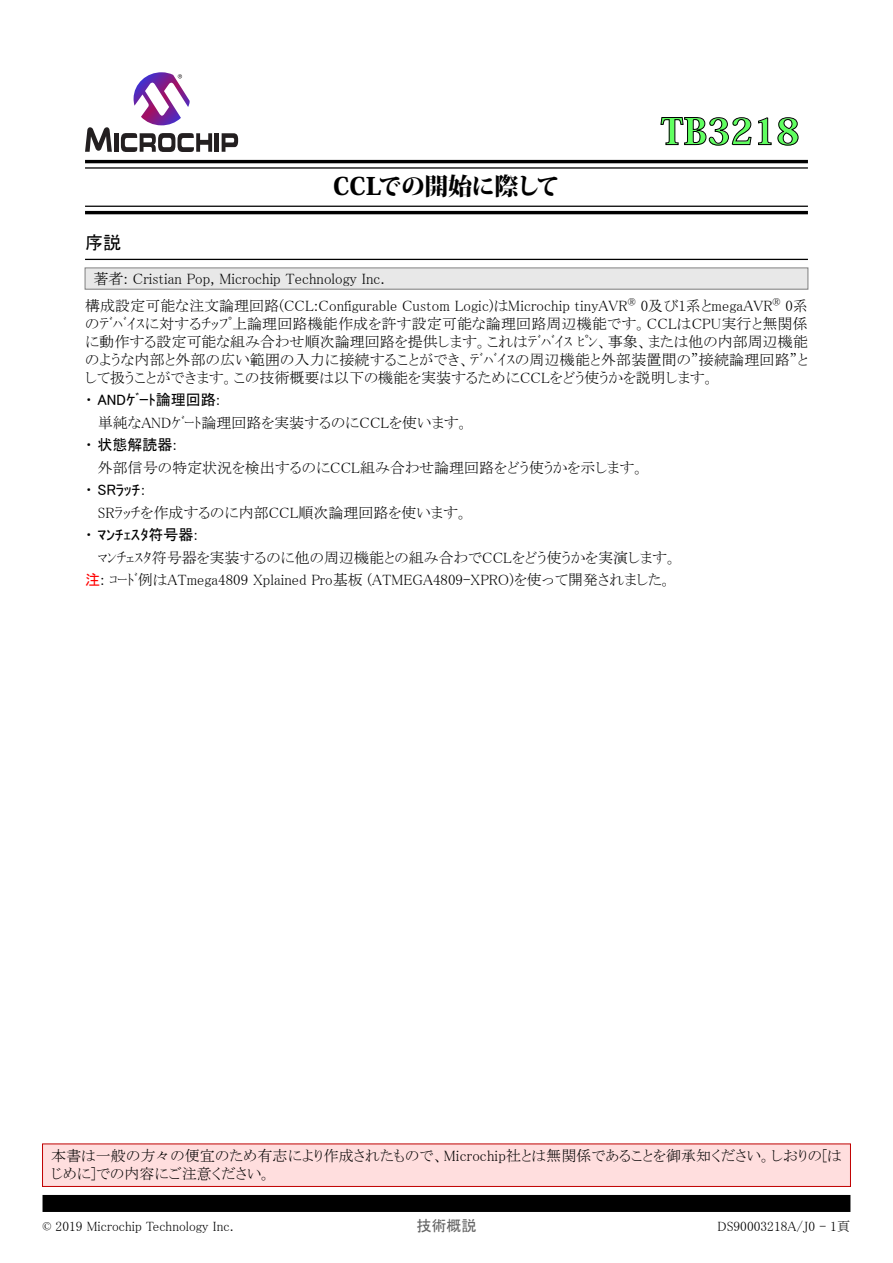
<style>
.page{position:relative;width:893px;height:1263px;background:#fff}
.page>*{position:absolute;margin:0;border:0;box-sizing:border-box;transform-origin:0 0}
.t1{font:800 36px "Koz Min Pro";color:#60ff60}
.t2{font:800 24px "Koz Min Pro";letter-spacing:-.035em;color:#000;scale:1.1 1}
.t3{font:18px "MS P Gothic";color:#000}
.t4{font:15px/18px "MS P Mincho";color:#000}
.t5{font:15px "MS P Gothic";color:#000}
.t6{font:15px "MS P Gothic";color:#646464}
.t7{font:13.5px "MS P Mincho";color:#000}
.s1{font-family:"MS P Mincho"}
.s2{font-family:"MS P Gothic";color:#f00}
</style>
<div class="page">
<svg style="left:85px;top:127px;width:27px;height:25px"></svg>
<div style="left:114px;top:133px;width:5px;height:19px;background:#231f20"></div>
<hr style="left:215px;top:133px;width:4px;height:19px;background:#231f20">
<svg style="left:222px;top:133px;width:16px;height:19px"></svg>
<svg style="left:121px;top:133px;width:91px;height:19px"></svg>
<svg style="left:134px;top:72px;width:56px;height:53px"></svg>
<svg style="left:660px;top:117px;width:91px;height:29px"></svg>
<svg style="left:758px;top:117px;width:13px;height:28px"></svg>
<svg style="left:777px;top:117px;width:21px;height:29px"></svg>
<hr style="left:85px;top:160px;width:723px;height:3px;background:#000">
<hr style="left:85px;top:167px;width:723px;height:2px;background:#000">
<hr style="left:85px;top:206px;width:723px;height:1px;background:#000">
<hr style="left:85px;top:211px;width:723px;height:3px;background:#000">
<div style="left:43px;top:1144px;width:807px;height:42px;background:#ffdede"></div>
<div style="left:42px;top:1143px;width:809px;height:44px;border:1px solid #c00000"></div>
<div style="left:43px;top:1195px;width:807px;height:17px;background:#000"></div>
<hr style="left:85px;top:259px;width:723px;height:1px;background:#000">
<div style="left:85px;top:268px;width:723px;height:21px;background:#e8e8e8"></div>
<div style="left:85px;top:267px;width:723px;height:23px;border:1px solid #808080"></div>
<h2 class="t2" style="left:333px;top:168px;width:208px">CCLでの開始に際して</h2>
<h1 class="t1" style="left:661px;top:105px;width:140px">TB3218</h1>
<p class="t3" style="left:85px;top:234px;width:37px">序説</p>
<p class="t4" style="left:85px;top:265px;width:724px;line-height:26.5px;text-indent:9px">著者: Cristian Pop, Microchip Technology Inc.<br>構成設定可能な注文論理回路(CCL:Configurable Custom Logic)はMicrochip tinyAVR<sup>®</sup> 0及び1系とmegaAVR<sup>®</sup> 0系</p>
<p class="t4" style="left:85px;top:314px;width:724px;text-align:justify">のﾃﾞﾊﾞｲｽに対するﾁｯﾌﾟ上論理回路機能作成を許す設定可能な論理回路周辺機能です。CCLはCPU実行と無関係に動作する設定可能な組み合わせ順次論理回路を提供します。これはﾃﾞﾊﾞｲｽ ﾋﾟﾝ、事象、または他の内部周辺機能のような内部と外部の広い範囲の入力に接続することができ、ﾃﾞﾊﾞｲｽの周辺機能と外部装置間の”接続論理回路”として扱うことができます。この技術概要は以下の機能を実装するためにCCLをどう使うかを説明します。</p>
<p class="t5" style="left:85px;top:392px;width:137px"><span class="s1">・</span> ANDｹﾞｰﾄ論理回路<span class="s1">:</span></p>
<p class="t4" style="left:98px;top:413px;width:372px">単純なANDｹﾞｰﾄ論理回路を実装するのにCCLを使います。</p>
<p class="t5" style="left:85px;top:437px;width:93px"><span class="s1">・</span> 状態解読器<span class="s1">:</span></p>
<p class="t4" style="left:98px;top:458px;width:548px">外部信号の特定状況を検出するのにCCL組み合わせ論理回路をどう使うかを示します。</p>
<p class="t5" style="left:85px;top:482px;width:62px"><span class="s1">・</span> SRﾗｯﾁ<span class="s1">:</span></p>
<p class="t4" style="left:98px;top:503px;width:372px">SRﾗｯﾁを作成するのに内部CCL順次論理回路を使います。</p>
<p class="t5" style="left:85px;top:527px;width:114px"><span class="s1">・</span> ﾏﾝﾁｪｽﾀ符号器<span class="s1">:</span></p>
<p class="t4" style="left:85px;top:546px;width:593px;line-height:22.5px;text-indent:13px">ﾏﾝﾁｪｽﾀ符号器を実装するのに他の周辺機能との組み合わでCCLをどう使うかを実演します。<span class="s2">注</span>: ｺｰﾄﾞ例はATmega4809 Xplained Pro基板 (ATMEGA4809-XPRO)を使って開発されました。</p>
<p class="t4" style="left:51px;top:1147px;width:792px">本書は一般の方々の便宜のため有志により作成されたもので、Microchip社とは無関係であることを御承知ください。しおりの[はじめに]での内容にご注意ください。</p>
<p class="t7" style="left:43px;top:1219px;width:193px">© 2019 Microchip Technology Inc.</p>
<p class="t6" style="left:416px;top:1218px;width:61px">技術概説</p>
<p class="t7" style="left:717px;top:1219px;width:135px">DS90003218A/J0 - 1頁</p>
</div>
